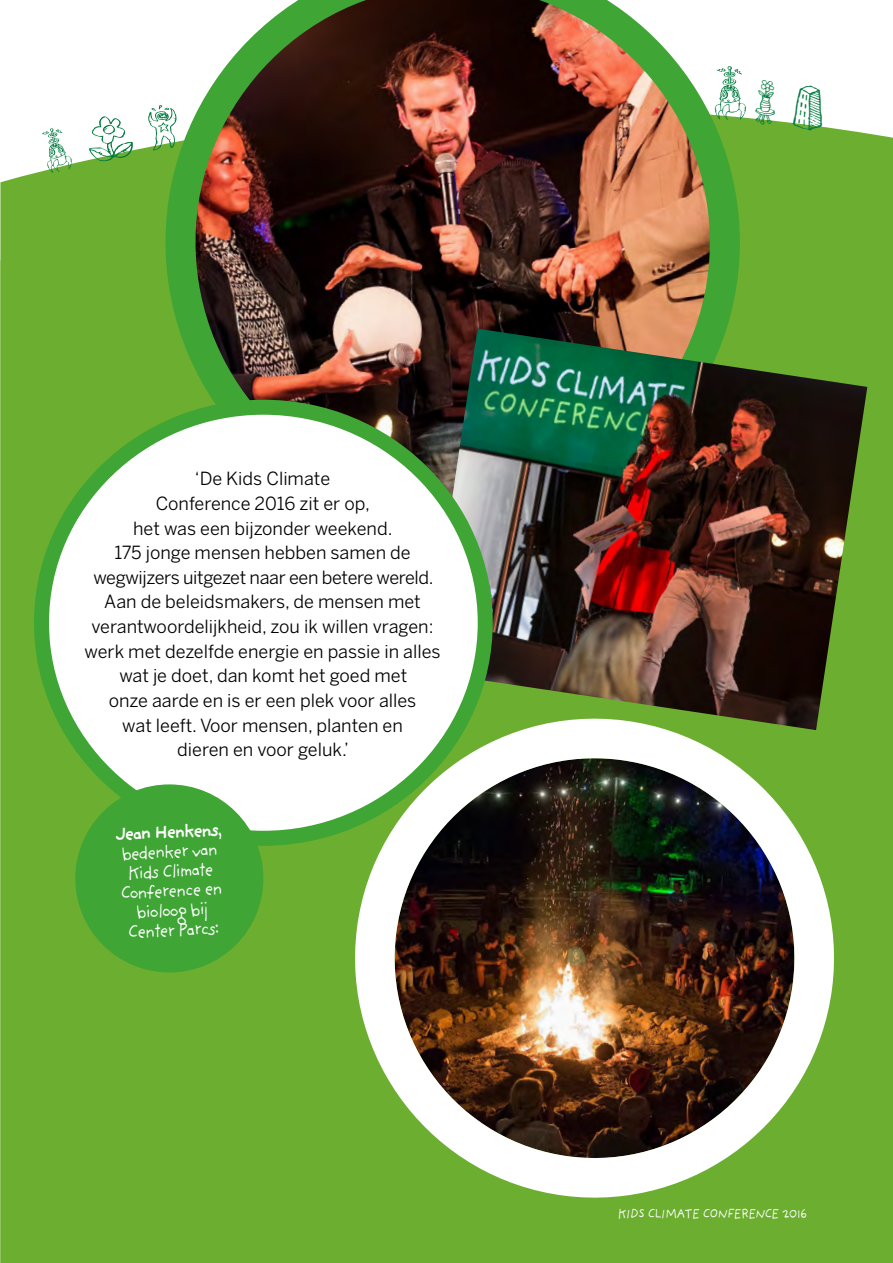
<style>
.page{position:relative;width:893px;height:1263px;background:#fff}
.page>*{position:absolute;margin:0;border:0;box-sizing:border-box;transform-origin:0 0}
.t1{font:18.75px/19.6px "Providence Sans";color:#fff;text-align:center}
.t2{font:18px/24.6px "Benton Sans";color:#000;text-align:center}
.t3{font:13.5px "Providence Sans";letter-spacing:-.1em;color:#fff}
.s1{font-weight:700}
</style>
<div class="page">
<div style="left:1px;top:118px;width:892px;height:1145px;background:#6cae30"></div>
<svg style="left:0;top:182px;width:1px;height:1081px"></svg>
<img style="left:167px;top:0;width:571px;height:476px">
<img style="left:426px;top:329px;width:441px;height:352px">
<img style="left:317px;top:681px;width:555px;height:539px">
<div style="left:42px;top:407px;width:443px;height:431px;background:#fff;border-radius:50%"></div>
<div style="left:34px;top:400px;width:459px;height:446px;border:15px solid #3fa535;border-radius:50%"></div>
<div style="left:76px;top:785px;width:187px;height:187px;background:#3fa535;border-radius:50%"></div>
<svg style="left:714px;top:66px;width:33px;height:54px"></svg>
<svg style="left:145px;top:102px;width:37px;height:49px"></svg>
<svg style="left:754px;top:118px;width:24px;height:8px"></svg>
<svg style="left:792px;top:118px;width:35px;height:14px"></svg>
<svg style="left:38px;top:125px;width:36px;height:49px"></svg>
<svg style="left:83px;top:118px;width:52px;height:47px"></svg>
<p class="t2" style="left:85px;top:466px;width:357px">‘De Kids Climate<br>Conference 2016 zit er op,<br>het was een bijzonder weekend.<br>175 jonge mensen hebben samen de wegwijzers uitgezet naar een betere wereld.<br>Aan de beleidsmakers, de mensen met verantwoordelijkheid, zou ik willen vragen: werk met dezelfde energie en passie in alles wat je doet, dan komt het goed met<br>onze aarde en is er een plek voor alles<br>wat leeft. Voor mensen, planten en<br>dieren en voor geluk.’</p>
<p class="t1" style="left:114px;top:825px;width:110px;rotate:-3deg"><span class="s1">Jean Henkens</span>, bedenker van<br>Kids Climate<br>Conference en bioloog bij<br>Center Parcs:</p>
<p class="t3" style="left:618px;top:1205px;width:191px">KIDS CLIMATE CONFERENCE 2016</p>
</div>
